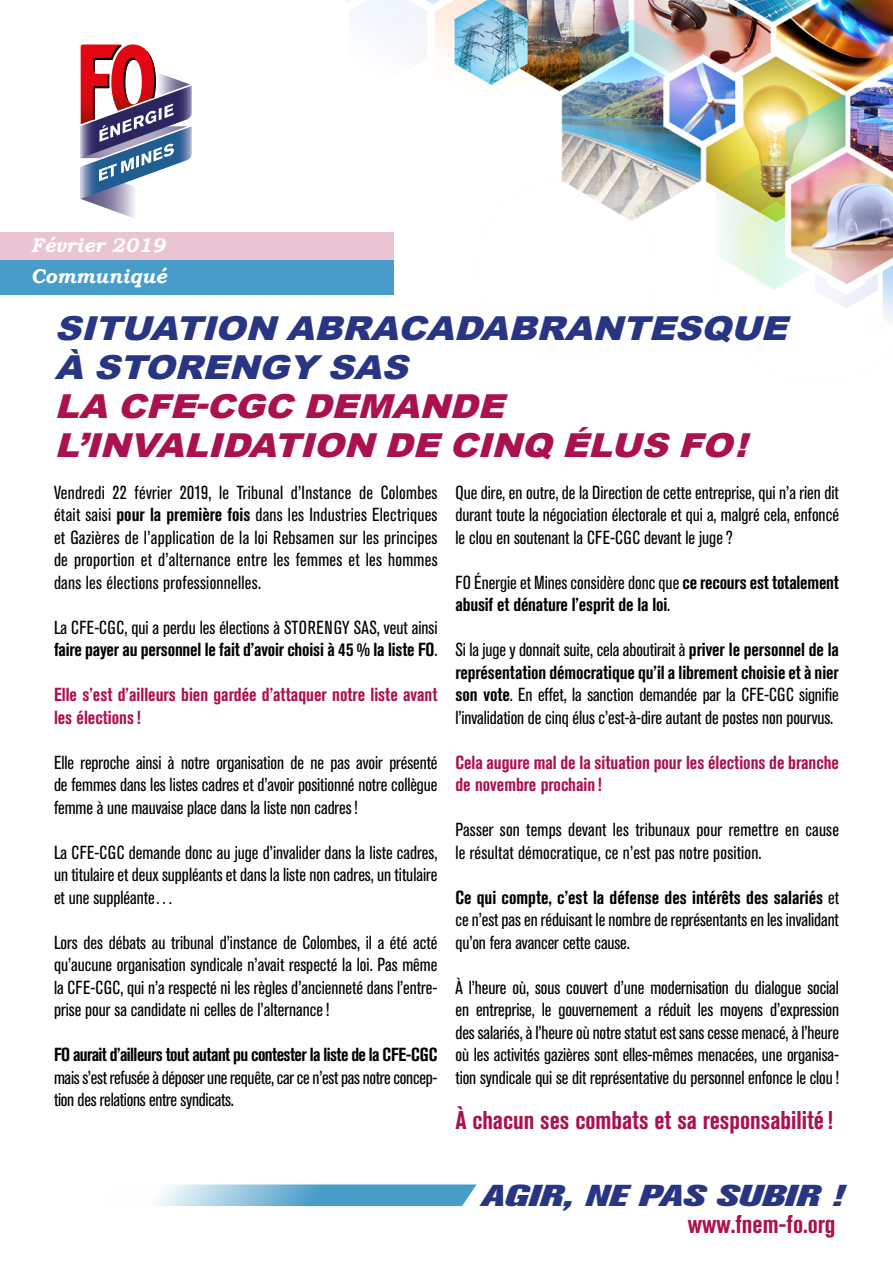
<style>
.page{position:relative;width:893px;height:1263px;background:#fff}
.page>*{position:absolute;margin:0;border:0;box-sizing:border-box;transform-origin:0 0}
.t1{font:italic 900 33px/39px "Arial";color:#aa114f;scale:1.1 1}
.t2{font:italic 900 33px/39px "Arial";color:#283583;scale:1.1 1}
.t3{font:italic 800 30px "Akzidenz Grotesk Pro";color:#283583;scale:1.4 1}
.t4{font:700 condensed 25.5px "Akzidenz Grotesk Pro";color:#aa114f}
.t5{font:italic 700 19.8px "Bookman Old Style";color:#fff}
.t6{font:condensed 18.75px/22.5px "Akzidenz Grotesk Pro";color:#000;text-align:justify}
.t7{font:700 condensed 18.75px/22.5px "Akzidenz Grotesk Pro";color:#aa114f}
.t8{font:700 condensed 18.75px/22.5px "Akzidenz Grotesk Pro";letter-spacing:-.01em;color:#000}
.t9{font:700 condensed 18.75px "Akzidenz Grotesk Pro";letter-spacing:-.03em;color:#000}
.s1{font-weight:700}
.s2{font-weight:400}
</style>
<div class="page">
<svg style="left:155px;top:1184px;width:322px;height:22px;background:#7cb8d8"></svg>
<img style="left:214px;top:0;width:679px;height:323px">
<svg style="left:80px;top:44px;width:112px;height:174px"></svg>
<div style="left:0;top:260px;width:394px;height:34px;background:#489cc9"></div>
<div style="left:0;top:232px;width:394px;height:28px;background:#eac4d3"></div>
<p class="t5" style="left:31px;top:231px;width:136px">Février 2019</p>
<p class="t5" style="left:31px;top:261px;width:137px">Communiqué</p>
<h1 class="t2" style="left:55px;top:308px;width:678px">SITUATION ABRACADABRANTESQUE<br>À STORENGY SAS</h1>
<h1 class="t1" style="left:55px;top:386px;width:642px">LA CFE-CGC DEMANDE<br>L’INVALIDATION DE CINQ ÉLUS FO!</h1>
<p class="t6" style="left:54px;top:481px;width:385px">Vendredi 22 février 2019, le Tribunal d’Instance de Colombes était saisi <span class="s1">pour la première fois</span> dans les Industries Electriques et Gazières de l’application de la loi Rebsamen sur les principes de proportion et d’alternance entre les femmes et les hommes dans les élections professionnelles.</p>
<p class="t6" style="left:54px;top:616px;width:385px">La CFE-CGC, qui a perdu les élections à STORENGY SAS, veut ainsi <span class="s1">faire payer au personnel le fait d’avoir choisi à 45 % la liste FO</span>.</p>
<p class="t7" style="left:54px;top:683px;width:385px">Elle s’est d’ailleurs bien gardée d’attaquer notre liste avant les élections!</p>
<p class="t6" style="left:54px;top:751px;width:385px">Elle reproche ainsi à notre organisation de ne pas avoir présenté de femmes dans les listes cadres et d’avoir positionné notre collègue femme à une mauvaise place dans la liste non cadres!</p>
<p class="t6" style="left:54px;top:841px;width:385px">La CFE-CGC demande donc au juge d’invalider dans la liste cadres, un titulaire et deux suppléants et dans la liste non cadres, un titulaire et une suppléante…</p>
<p class="t6" style="left:54px;top:931px;width:385px">Lors des débats au tribunal d’instance de Colombes, il a été acté qu’aucune organisation syndicale n’avait respecté la loi. Pas même la CFE-CGC, qui n’a respecté ni les règles d’ancienneté dans l’entre&shy;prise pour sa candidate ni celles de l’alternance!</p>
<p class="t9" style="left:54px;top:1043px;width:385px">FO aurait d’ailleurs tout autant pu contester la liste de la CFE-CGC</p>
<p class="t6" style="left:54px;top:1066px;width:385px">mais s’est refusée à déposer une requête, car ce n’est pas notre concep&shy;tion des relations entre syndicats.</p>
<p class="t6" style="left:455px;top:481px;width:385px">Que dire, en outre, de la Direction de cette entreprise, qui n’a rien dit durant toute la négociation électorale et qui a, malgré cela, enfoncé le clou en soutenant la CFE-CGC devant le juge?</p>
<p class="t8" style="left:455px;top:571px;width:385px"><span class="s2">FO Énergie et Mines considère donc que</span> ce recours est totalement abusif et dénature l’esprit de la loi<span class="s2">.</span></p>
<p class="t6" style="left:455px;top:638px;width:385px">Si la juge y donnait suite, cela aboutirait à <span class="s1">priver le personnel de la représentation démocratique qu’il a librement choisie et à nier son vote</span>. En effet, la sanction demandée par la CFE-CGC signifie l’invalidation de cinq élus c’est-à-dire autant de postes non pourvus.</p>
<p class="t7" style="left:455px;top:751px;width:385px">Cela augure mal de la situation pour les élections de branche de novembre prochain !</p>
<p class="t6" style="left:455px;top:818px;width:385px">Passer son temps devant les tribunaux pour remettre en cause le résultat démocratique, ce n’est pas notre position.</p>
<p class="t6" style="left:455px;top:886px;width:385px"><span class="s1">Ce qui compte, c’est la défense des intérêts des salariés</span> et ce n’est pas en réduisant le nombre de représentants en les invalidant qu’on fera avancer cette cause.</p>
<p class="t6" style="left:455px;top:976px;width:385px">À l’heure où, sous couvert d’une modernisation du dialogue social en entreprise, le gouvernement a réduit les moyens d’expression des salariés, à l’heure où notre statut est sans cesse menacé, à l’heure où les activités gazières sont elles-mêmes menacées, une organisa&shy;tion syndicale qui se dit représentative du personnel enfonce le clou!</p>
<h3 class="t4" style="left:455px;top:1103px;width:379px">À chacun ses combats et sa responsabilité!</h3>
<h2 class="t3" style="left:481px;top:1176px;width:260px">AGIR, NE PAS SUBIR !</h2>
<h3 class="t4" style="left:688px;top:1208px;width:149px">www.fnem-fo.org</h3>
</div>
